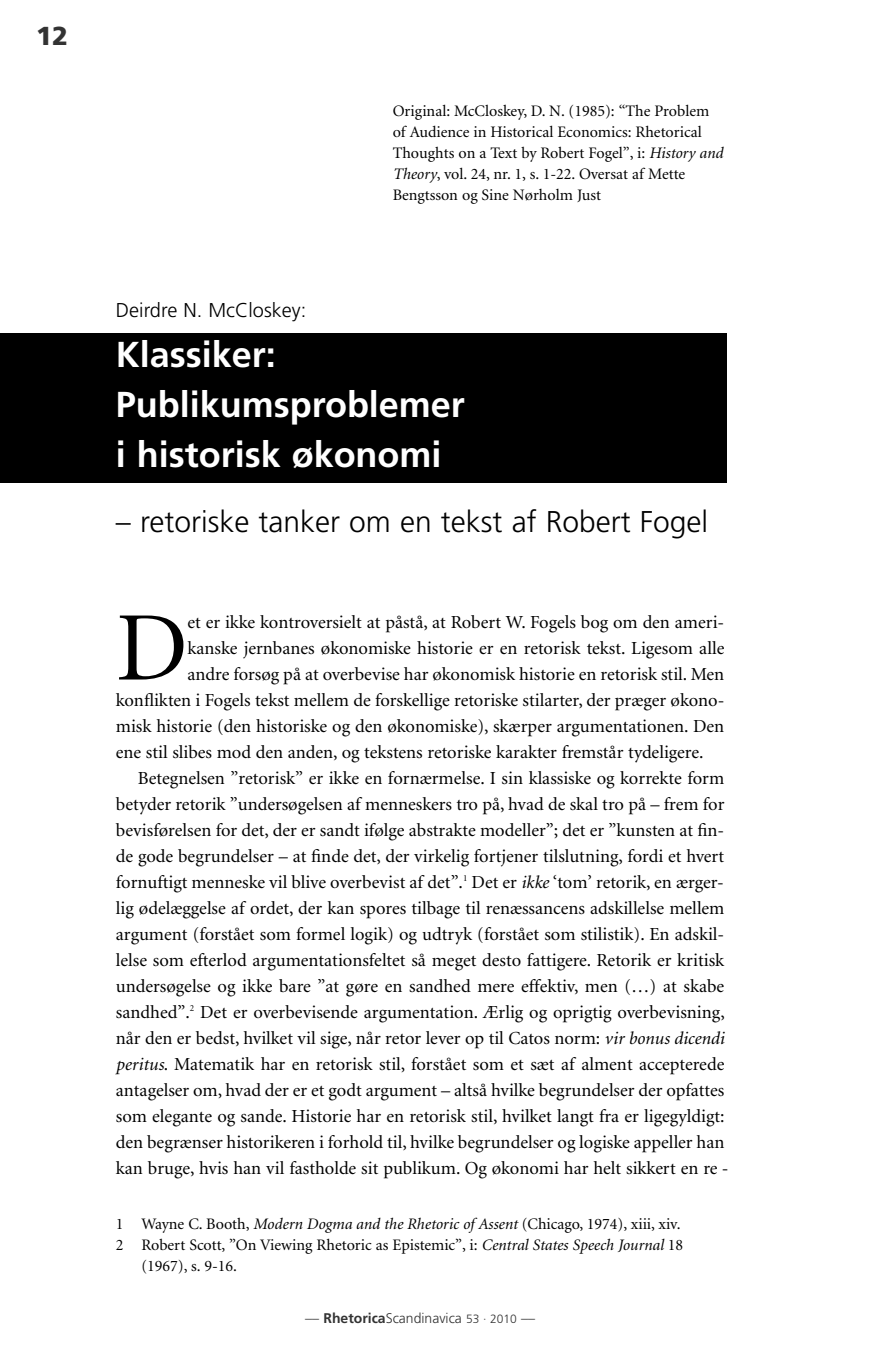
<style>
.page{position:relative;width:880px;height:1362px;background:#fff}
.page>*{position:absolute;margin:0;border:0;box-sizing:border-box;transform-origin:0 0}
.t1{font:98.4px "Minion";color:#000}
.t2{font:700 36px/50px "Frutiger";color:#fff}
.t3{font:300 30px "Frutiger";color:#000}
.t4{font:900 26px "Frutiger";color:#333}
.t5{font:300 20px "Frutiger";color:#000}
.t6{font:18.4px "Minion";color:#000}
.t7{font:16px/21px "Minion";color:#000}
.t8{font:300 14px "Frutiger";color:#333}
.s1{font-style:italic}
.s2{font-style:italic;font-size:18px}
.s3{font-weight:700}
.s4{font-size:12px}
</style>
<div class="page">
<div style="left:0;top:333px;width:726px;height:149px;background:#000"></div>
<h3 class="t4" style="left:36px;top:25px;width:33px">12</h3>
<p class="t7" style="left:393px;top:102px;width:332px">Original: McCloskey, D. N. (1985): “The Problem of Audience in Historical Economics: Rhetorical Thoughts on a Text by Robert Fogel”, i: <span class="s1">History and Theory</span>, vol. 24, nr. 1, s. 1-22. Oversat af Mette Bengtsson og Sine Nørholm Just</p>
<p class="t5" style="left:116px;top:302px;width:192px">Deirdre N. McCloskey:</p>
<h2 class="t2" style="left:116px;top:332px;width:350px">Klassiker:<br>Publikumsproblemer i historisk økonomi</h2>
<h3 class="t3" style="left:116px;top:509px;width:594px">– retoriske tanker om en tekst af Robert Fogel</h3>
<h1 class="t1" style="left:116px;top:609px;width:73px">D</h1>
<p class="t6" style="left:187px;top:614px;width:538px">et er ikke kontroversielt at påstå, at Robert W. Fogels bog om den ameri-</p>
<p class="t6" style="left:187px;top:640px;width:538px">kanske jernbanes økonomiske historie er en retorisk tekst. Ligesom alle</p>
<p class="t6" style="left:187px;top:666px;width:538px">andre forsøg på at overbevise har økonomisk historie en retorisk stil. Men</p>
<p class="t6" style="left:116px;top:692px;width:610px">konflikten i Fogels tekst mellem de forskellige retoriske stilarter, der præger økono-</p>
<p class="t6" style="left:116px;top:718px;width:610px">misk historie (den historiske og den økonomiske), skærper argumentationen. Den</p>
<p class="t6" style="left:116px;top:744px;width:589px">ene stil slibes mod den anden, og tekstens retoriske karakter fremstår tydeligere.</p>
<p class="t6" style="left:138px;top:770px;width:588px">Betegnelsen ”retorisk” er ikke en fornærmelse. I sin klassiske og korrekte form</p>
<p class="t6" style="left:116px;top:796px;width:610px">betyder retorik ”undersøgelsen af menneskers tro på, hvad de skal tro på – frem for</p>
<p class="t6" style="left:116px;top:822px;width:610px">bevisførelsen for det, der er sandt ifølge abstrakte modeller”; det er ”kunsten at fin-</p>
<p class="t6" style="left:116px;top:848px;width:610px">de gode begrundelser – at finde det, der virkelig fortjener tilslutning, fordi et hvert</p>
<p class="t6" style="left:116px;top:874px;width:609px">fornuftigt menneske vil blive overbevist af det”.<sup>1</sup> Det er <span class="s2">ikke</span> ‘tom’ retorik, en ærger-</p>
<p class="t6" style="left:116px;top:900px;width:610px">lig ødelæggelse af ordet, der kan spores tilbage til renæssancens adskillelse mellem</p>
<p class="t6" style="left:116px;top:926px;width:610px">argument (forstået som formel logik) og udtryk (forstået som stilistik). En adskil-</p>
<p class="t6" style="left:116px;top:952px;width:610px">lelse som efterlod argumentationsfeltet så meget desto fattigere. Retorik er kritisk</p>
<p class="t6" style="left:116px;top:978px;width:610px">undersøgelse og ikke bare ”at gøre en sandhed mere effektiv, men (…) at skabe</p>
<p class="t6" style="left:116px;top:1004px;width:610px">sandhed”.<sup>2</sup> Det er overbevisende argumentation. Ærlig og oprigtig overbevisning,</p>
<p class="t6" style="left:116px;top:1030px;width:610px">når den er bedst, hvilket vil sige, når retor lever op til Catos norm: <span class="s2">vir bonus dicendi</span></p>
<p class="t6" style="left:116px;top:1056px;width:610px"><span class="s2">peritus</span>. Matematik har en retorisk stil, forstået som et sæt af alment accepterede</p>
<p class="t6" style="left:116px;top:1082px;width:610px">antagelser om, hvad der er et godt argument – altså hvilke begrundelser der opfattes</p>
<p class="t6" style="left:116px;top:1108px;width:610px">som elegante og sande. Historie har en retorisk stil, hvilket langt fra er ligegyldigt:</p>
<p class="t6" style="left:116px;top:1134px;width:610px">den begrænser historikeren i forhold til, hvilke begrundelser og logiske appeller han</p>
<p class="t6" style="left:116px;top:1160px;width:614px">kan bruge, hvis han vil fastholde sit publikum. Og økonomi har helt sikkert en re -</p>
<p class="t7" style="left:116px;top:1214px;width:566px">1 Wayne C. Booth, <span class="s1">Modern Dogma and the Rhetoric of Assent</span> (Chicago, 1974), xiii, xiv.</p>
<p class="t7" style="left:116px;top:1235px;width:568px">2 Robert Scott, ”On Viewing Rhetoric as Epistemic”, i: <span class="s1">Central States Speech Journal</span> 18</p>
<p class="t7" style="left:141px;top:1256px;width:97px">(1967), s. 9-16.</p>
<p class="t8" style="left:305px;top:1312px;width:231px">–– <span class="s3">Rhetorica</span>Scandinavica <span class="s4">53 · 2010</span> ––</p>
</div>
